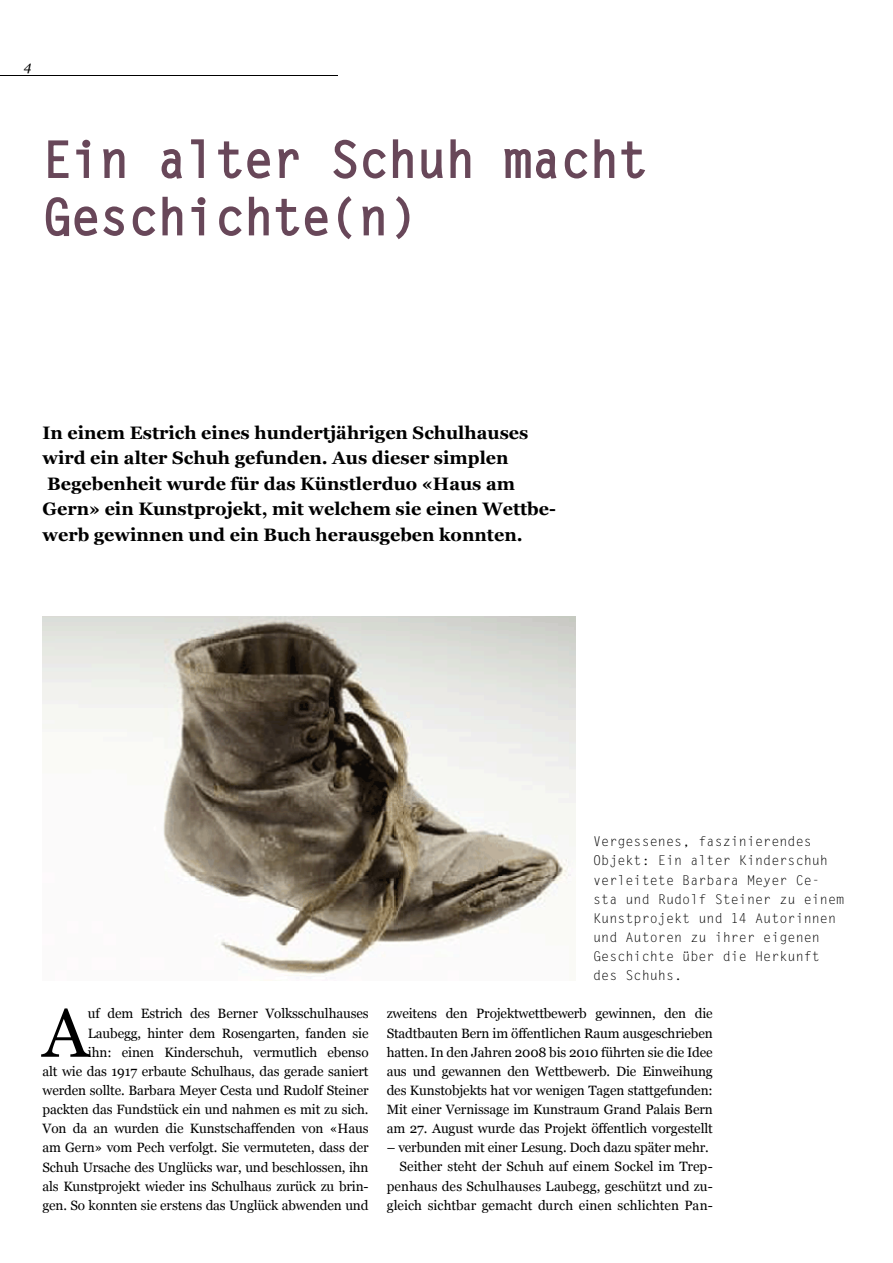
<style>
.page{position:relative;width:893px;height:1263px;background:#fff}
.page>*{position:absolute;margin:0;border:0;box-sizing:border-box;transform-origin:0 0}
.t1{font:68.7px "Georgia";color:#000}
.t2{font:700 18px/25.5px "Georgia";color:#000}
.t3{font:13.5px/19.2px "Georgia";letter-spacing:-.01em;color:#000;text-align:right}
.t4{font:13.5px/19.2px "Letter Gothic Std";color:#000}
.t5{font:italic 13.5px "Georgia";color:#000}
</style>
<div class="page">
<hr style="left:0;top:75px;width:338px;height:1px;background:#000">
<svg style="left:48px;top:139px;width:43px;height:39px"></svg>
<svg style="left:103px;top:149px;width:22px;height:29px"></svg>
<svg style="left:161px;top:149px;width:21px;height:30px"></svg>
<svg style="left:191px;top:139px;width:13px;height:39px"></svg>
<svg style="left:218px;top:141px;width:81px;height:38px"></svg>
<svg style="left:333px;top:139px;width:80px;height:40px"></svg>
<svg style="left:421px;top:139px;width:50px;height:40px"></svg>
<svg style="left:504px;top:139px;width:141px;height:40px"></svg>
<svg style="left:45px;top:196px;width:138px;height:41px"></svg>
<svg style="left:191px;top:197px;width:15px;height:39px"></svg>
<svg style="left:219px;top:196px;width:109px;height:40px"></svg>
<svg style="left:338px;top:196px;width:14px;height:44px"></svg>
<svg style="left:362px;top:206px;width:22px;height:30px"></svg>
<svg style="left:396px;top:196px;width:14px;height:44px"></svg>
<img style="left:43px;top:617px;width:532px;height:359px">
<p class="t5" style="left:24px;top:57px;width:9px">4</p>
<p class="t2" style="left:43px;top:420px;width:515px">in einem Estrich eines hundertjährigen Schulhauses wird ein alter Schuh gefunden. Aus dieser simplen Begebenheit wurde für das Künstlerduo «Haus am Gern» ein Kunstprojekt, mit welchem sie einen Wettbe&shy;werb gewinnen und ein Buch herausgeben konnten.</p>
<p class="t4" style="left:593px;top:832px;width:253px">Vergessenes, faszinierendes<br>Objekt: Ein alter Kinderschuh verleitete Barbara Meyer Ce&shy;sta und Rudolf Steiner zu einem<br>Kunstprojekt und 14 Autorinnen und Autoren zu ihrer eigenen<br>Geschichte über die Herkunft des Schuhs.</p>
<p class="t3" style="left:43px;top:1004px;width:328px">uf dem Estrich des Berner Volksschulhauses Laubegg, hinter dem Rosengarten, fanden sie<br>ihn: einen Kinderschuh, vermutlich ebenso<br>alt wie das 1917 erbaute Schulhaus, das gerade saniert werden sollte. Barbara Meyer Cesta und Rudolf Steiner packten das Fundstück ein und nahmen es mit zu sich.<br>Von da an wurden die Kunstschaffenden von «Haus am Gern» vom Pech verfolgt. Sie vermuteten, dass der Schuh Ursache des Unglücks war, und beschlossen, ihn als Kunstprojekt wieder ins Schulhaus zurück zu brin&shy;gen. So konnten sie erstens das Unglück abwenden und</p>
<p class="t3" style="left:387px;top:1004px;width:328px;text-align:justify">zweitens den Projektwettbewerb gewinnen, den die Stadtbauten Bern im öffentlichen Raum ausgeschrieben hatten. In den Jahren 2008 bis 2010 führten sie die Idee aus und gewannen den Wettbewerb. Die Einweihung des Kunstobjekts hat vor wenigen Tagen stattgefunden:<br>Mit einer Vernissage im Kunstraum Grand Palais Bern am 27. August wurde das Projekt öffentlich vorgestellt</p>
<h1 class="t1" style="left:43px;top:991px;width:48px">A</h1>
<p class="t3" style="left:387px;top:1138px;width:328px">– verbunden mit einer Lesung. Doch dazu später mehr.<br>Seither steht der Schuh auf einem Sockel im Trep&shy;penhaus des Schulhauses Laubegg, geschützt und zu&shy;gleich sichtbar gemacht durch einen schlichten Pan-</p>
</div>
